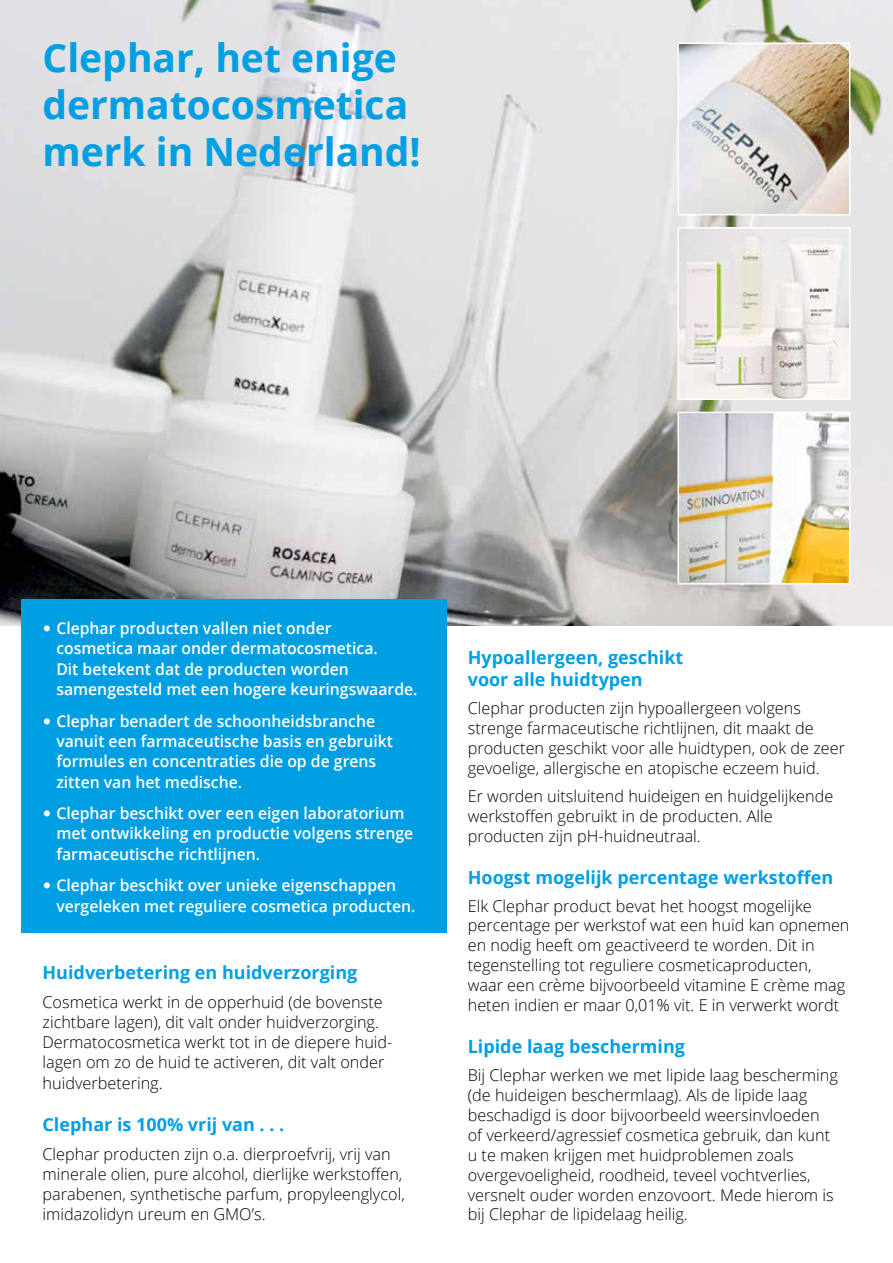
<style>
.page{position:relative;width:893px;height:1263px;background:#fff}
.page>*{position:absolute;margin:0;border:0;box-sizing:border-box;transform-origin:0 0}
.t1{font:700 39px/46.8px "Open Sans";color:#009fe3}
.t2{font:700 18px/22px "Open Sans";color:#009fe3}
.t3{font:300 16.2px/20px "Open Sans";color:#000}
.t4{font:600 16.2px/20.2px "Open Sans";color:#fff}
</style>
<div class="page">
<img style="left:0;top:0;width:893px;height:625px">
<div style="left:21px;top:600px;width:425px;height:333px;background:#009fe3"></div>
<img style="left:680px;top:46px;width:167px;height:166px">
<div style="left:677px;top:43px;width:173px;height:172px;border:2px solid #fff"></div>
<img style="left:680px;top:230px;width:167px;height:167px">
<div style="left:677px;top:227px;width:173px;height:173px;border:2px solid #fff"></div>
<img style="left:680px;top:415px;width:167px;height:167px">
<div style="left:677px;top:412px;width:173px;height:173px;border:2px solid #fff"></div>
<h1 class="t1" style="left:43px;top:34px;width:380px">Clephar, het enige dermatocosmetica merk in Nederland!</h1>
<p class="t4" style="left:56px;top:618px;width:363px">Clephar producten vallen niet onder<br>cosmetica maar onder dermatocosmetica.<br>Dit betekent dat de producten worden samengesteld met een hogere keuringswaarde.</p>
<p class="t4" style="left:56px;top:710px;width:338px">Clephar benadert de schoonheidsbranche vanuit een farmaceutische basis en gebruikt formules en concentraties die op de grens zitten van het medische.</p>
<p class="t4" style="left:56px;top:803px;width:358px">Clephar beschikt over een eigen laboratorium met ontwikkeling en productie volgens strenge farmaceutische richtlijnen.</p>
<p class="t4" style="left:56px;top:875px;width:361px">Clephar beschikt over unieke eigenschappen vergeleken met reguliere cosmetica producten.</p>
<p class="t2" style="left:43px;top:961px;width:316px">Huidverbetering en huidverzorging</p>
<p class="t3" style="left:43px;top:991px;width:351px">Cosmetica werkt in de opperhuid (de bovenste zichtbare lagen), dit valt onder huidverzorging.<br>Dermatocosmetica werkt tot in de diepere huid&shy;lagen om zo de huid te activeren, dit valt onder huidverbetering.</p>
<p class="t2" style="left:43px;top:1113px;width:243px">Clephar is 100% vrij van . . .</p>
<p class="t3" style="left:43px;top:1143px;width:364px">Clephar producten zijn o.a. dierproefvrij, vrij van minerale olien, pure alcohol, dierlijke werkstoffen, parabenen, synthetische parfum, propyleenglycol, imidazolidyn ureum en GMO’s.</p>
<p class="t2" style="left:468px;top:646px;width:217px">Hypoallergeen, geschikt voor alle huidtypen</p>
<p class="t3" style="left:468px;top:698px;width:379px">Clephar producten zijn hypoallergeen volgens strenge farmaceutische richtlijnen, dit maakt de producten geschikt voor alle huidtypen, ook de zeer gevoelige, allergische en atopische eczeem huid.</p>
<p class="t3" style="left:468px;top:786px;width:367px">Er worden uitsluitend huideigen en huidgelijkende werkstoffen gebruikt in de producten. Alle producten zijn pH-huidneutraal.</p>
<p class="t2" style="left:468px;top:866px;width:367px">Hoogst mogelijk percentage werkstoffen</p>
<p class="t3" style="left:468px;top:895px;width:383px">Elk Clephar product bevat het hoogst mogelijke percentage per werkstof wat een huid kan opnemen en nodig heeft om geactiveerd te worden. Dit in tegenstelling tot reguliere cosmeticaproducten, waar een crème bijvoorbeeld vitamine E crème mag heten indien er maar 0,01% vit. E in verwerkt wordt</p>
<p class="t2" style="left:468px;top:1035px;width:219px">Lipide laag bescherming</p>
<p class="t3" style="left:468px;top:1065px;width:372px">Bij Clephar werken we met lipide laag bescherming (de huideigen beschermlaag). Als de lipide laag beschadigd is door bijvoorbeeld weersinvloeden of verkeerd/agressief cosmetica gebruik, dan kunt u te maken krijgen met huidproblemen zoals overgevoeligheid, roodheid, teveel vochtverlies, versnelt ouder worden enzovoort. Mede hierom is bij Clephar de lipidelaag heilig.</p>
</div>
